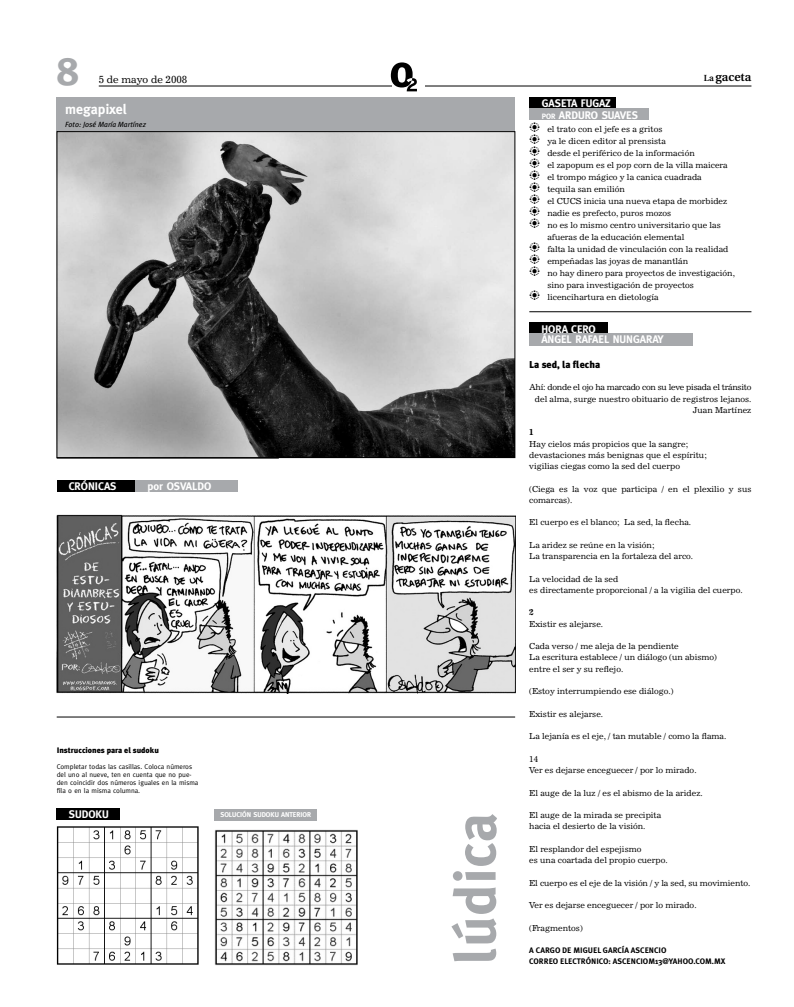
<style>
.page{position:relative;width:794px;height:1007px;background:#fff}
.page>*{position:absolute;margin:0;border:0;box-sizing:border-box;transform-origin:0 0}
.t1{font:700 58px "Meta Plus";color:#a7a9ac}
.t2{font:14px/12px "Monotype Sorts";color:#000;text-align:justify}
.t3{font:700 14px "Meta";color:#fff}
.t4{font:600 12.1px "Utopia";color:#000}
.t5{font:700 11px/11.3px "Meta";color:#fff}
.t6{font:900 10px "Meta Plus";color:#000}
.t7{font:10px "News 702 BT";color:#000}
.t8{font:8.2px/12px "News 702 BT";color:#000}
.t9{font:700 8.2px "News 702 BT";color:#000}
.t10{font:700 8px/11.2px "Meta Plus";color:#000}
.t11{font:900 8px "Meta Plus";color:#000}
.t12{font:italic 7.5px "Meta Plus";color:#000}
.t13{font:7px/8px "Meta Normal";color:#000}
.t14{font:700 7px "Meta";color:#fff}
.s1{font-size:8.8px}
.s2{font-size:7.7px}
.s3{font-style:italic}
</style>
<div class="page">
<svg style="left:391px;top:62px;width:26px;height:29px"></svg>
<hr style="left:99px;top:86px;width:293px;height:1px;background:#000">
<hr style="left:425px;top:86px;width:326px;height:1px;background:#000">
<div style="left:530px;top:98px;width:86px;height:11px;background:#000"></div>
<div style="left:530px;top:109px;width:119px;height:11px;background:#a7a9ac"></div>
<div style="left:529px;top:323px;width:79px;height:11px;background:#000"></div>
<div style="left:529px;top:333px;width:163px;height:12px;background:#a7a9ac"></div>
<hr style="left:529px;top:311px;width:222px;height:1px;background:#000">
<img style="left:57px;top:514px;width:458px;height:179px">
<img style="left:59px;top:133px;width:454px;height:323px">
<div style="left:57px;top:131px;width:458px;height:327px;border:1px solid #000"></div>
<div style="left:57px;top:98px;width:458px;height:33px;background:#a7a9ac"></div>
<hr style="left:57px;top:458px;width:222px;height:1px;background:#000">
<div style="left:57px;top:480px;width:78px;height:11px;background:#000"></div>
<div style="left:135px;top:480px;width:103px;height:11px;background:#a7a9ac"></div>
<hr style="left:57px;top:716px;width:458px;height:1px;background:#000">
<div style="left:57px;top:808px;width:63px;height:11px;background:#000"></div>
<div style="left:214px;top:808px;width:103px;height:12px;background:#a7a9ac"></div>
<img style="left:57px;top:826px;width:142px;height:139px">
<img style="left:214px;top:829px;width:143px;height:136px">
<p class="t7" style="left:99px;top:73px;width:90px">5 de mayo de 2008</p>
<h3 class="t4" style="left:704px;top:70px;width:49px"><span class="s1">La</span> gaceta</h3>
<h3 class="t5" style="left:542px;top:98px;width:14px">GASETA</h3>
<h3 class="t5" style="left:542px;top:98px;width:70px;text-indent:39px">FUGAZ <span class="s2">por</span> ARDURO</h3>
<h2 class="t3" style="left:65px;top:101px;width:63px">MEGAPIXEL</h2>
<p class="t12" style="left:65px;top:120px;width:82px">Foto: José María Martínez</p>
<h3 class="t5" style="left:601px;top:109px;width:7px">SUAVES</h3>
<h2 class="t2" style="left:529px;top:122px;width:13px">b b b b b b b b b</h2>
<h2 class="t2" style="left:529px;top:242px;width:13px">b b b</h2>
<h2 class="t2" style="left:529px;top:290px;width:13px">b</h2>
<p class="t8" style="left:547px;top:123px;width:189px">el trato con el jefe es a gritos<br>ya le dicen editor al prensista<br>desde el periférico de la información<br>el zapopum es el <span class="s3">pop</span> corn de la villa maicera el trompo mágico y la canica cuadrada<br>tequila san emilión<br>el CUCS inicia una nueva etapa de morbidez nadie es prefecto, puros mozos<br>no es lo mismo centro universitario que las afueras de la educación elemental<br>falta la unidad de vinculación con la realidad empeñadas las joyas de manantlán<br>no hay dinero para proyectos de investigación, sino para investigación de proyectos licencihartura en dietología</p>
<h3 class="t5" style="left:69px;top:480px;width:26px">CRÓNICAS</h3>
<h3 class="t5" style="left:147px;top:480px;width:27px">POR OSVAL</h3>
<h3 class="t5" style="left:197px;top:480px;width:14px">DO</h3>
<p class="t11" style="left:57px;top:745px;width:104px">Instrucciones para el sudoku</p>
<p class="t13" style="left:57px;top:762px;width:143px">Completar todas las casillas. Coloca números del uno al nueve, ten en cuenta que no pue&shy;den coincidir dos números iguales en la misma fila o en la misma columna.</p>
<h3 class="t5" style="left:69px;top:808px;width:41px">SU DOKU</h3>
<p class="t14" style="left:220px;top:810px;width:92px">SOLUCIÓN SUDOKU ANTERIOR</p>
<h1 class="t1" style="left:442px;top:964px;width:153px;rotate:-90deg">LÚDICA</h1>
<h3 class="t5" style="left:541px;top:323px;width:124px;line-height:10.7px">HORA CERO<br>ÁNGEL RAFAEL NUNGARAY</h3>
<p class="t6" style="left:529px;top:358px;width:72px">La sed, la flecha</p>
<p class="t8" style="left:529px;top:381px;width:223px;line-height:11.2px;text-align:right">Ahí: donde el ojo ha marcado con su leve pisada el tránsito del alma, surge nuestro obituario de registros lejanos.<br>Juan Martínez</p>
<p class="t9" style="left:529px;top:427px;width:6px">1</p>
<p class="t8" style="left:529px;top:438px;width:179px;line-height:11.2px">Hay cielos más propicios que la sangre; devastaciones más benignas que el espíritu; vigilias ciegas como la sed del cuerpo</p>
<p class="t8" style="left:529px;top:483px;width:224px;line-height:11.2px">(Ciega es la voz que participa / en el plexilio y sus comarcas).</p>
<p class="t8" style="left:529px;top:516px;width:163px">El cuerpo es el blanco; La sed, la flecha.</p>
<p class="t8" style="left:529px;top:539px;width:165px;line-height:11.2px">La aridez se reúne en la visión;<br>La transparencia en la fortaleza del arco.</p>
<p class="t8" style="left:529px;top:573px;width:215px;line-height:11.2px">La velocidad de la sed<br>es directamente proporcional / a la vigilia del cuerpo.</p>
<p class="t9" style="left:529px;top:607px;width:6px">2</p>
<p class="t8" style="left:529px;top:617px;width:75px">Existir es alejarse.</p>
<p class="t8" style="left:529px;top:640px;width:189px;line-height:11.2px">Cada verso / me aleja de la pendiente<br>La escritura establece / un diálogo (un abismo) entre el ser y su reflejo.</p>
<p class="t8" style="left:529px;top:685px;width:146px">(Estoy interrumpiendo ese diálogo.)</p>
<p class="t8" style="left:529px;top:707px;width:75px">Existir es alejarse.</p>
<p class="t8" style="left:529px;top:730px;width:199px">La lejanía es el eje, / tan mutable / como la flama.</p>
<p class="t8" style="left:529px;top:753px;width:169px;line-height:11.2px">14<br>Ver es dejarse enceguecer / por lo mirado.</p>
<p class="t8" style="left:529px;top:786px;width:175px">El auge de la luz / es el abismo de la aridez.</p>
<p class="t8" style="left:529px;top:809px;width:133px;line-height:11.2px">El auge de la mirada se precipita hacia el desierto de la visión.</p>
<p class="t8" style="left:529px;top:843px;width:140px;line-height:11.2px">El resplandor del espejismo<br>es una coartada del propio cuerpo.</p>
<p class="t8" style="left:529px;top:876px;width:222px">El cuerpo es el eje de la visión / y la sed, su movimiento.</p>
<p class="t8" style="left:529px;top:898px;width:169px">Ver es dejarse enceguecer / por lo mirado.</p>
<p class="t8" style="left:529px;top:921px;width:55px">(Fragmentos)</p>
<p class="t10" style="left:529px;top:944px;width:198px">A CARGO DE MIG UEL GARCÍA ASCEN CI O<br>CORREO ELECTRÓNI CO: ASCEN CI OM13@YAH OO.COM.MX</p>
</div>
